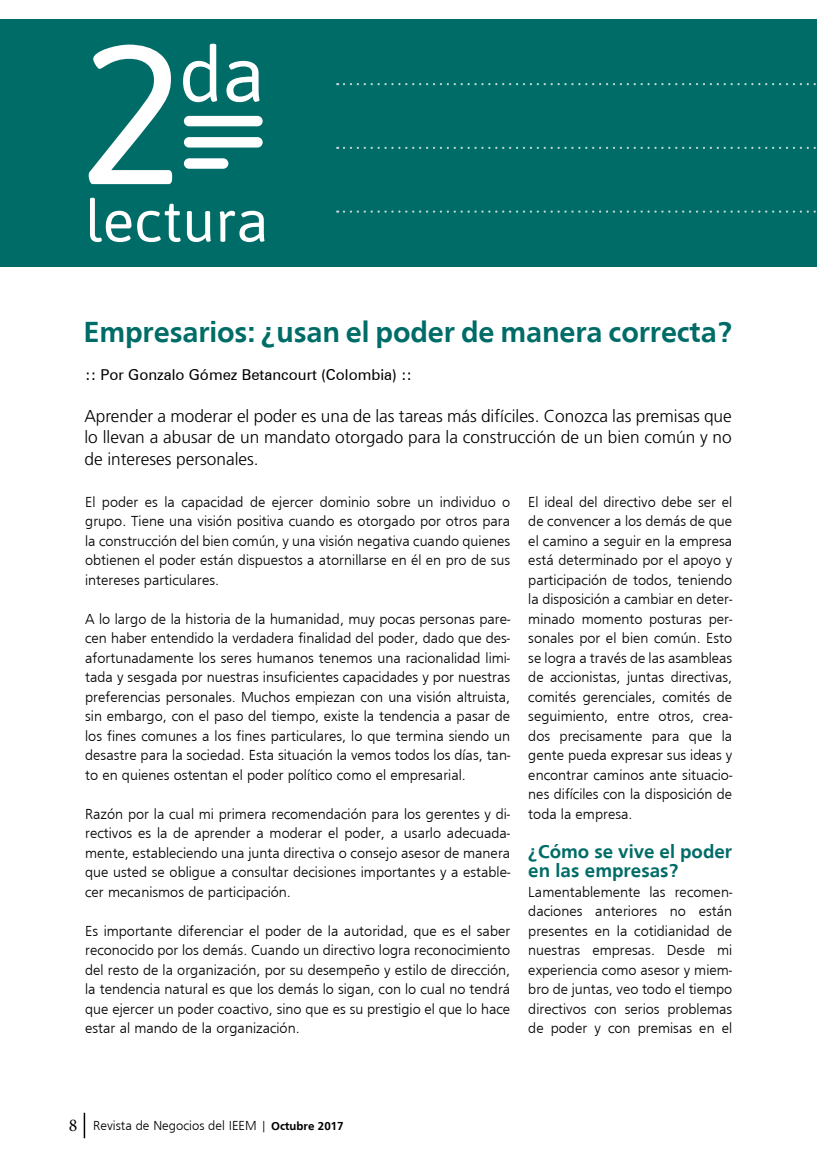
<style>
.page{position:relative;width:817px;height:1161px;background:#fff}
.page>*{position:absolute;margin:0;border:0;box-sizing:border-box;transform-origin:0 0}
.t1{font:58.5px "Asap";color:#fff}
.t2{font:700 30px "Frugal Sans";letter-spacing:-.005em;color:#006c67}
.t3{font:700 19.5px/19.5px "Frugal Sans";color:#006c67}
.t4{font:300 17.25px/21.6px "Frutiger";color:#000;text-align:justify}
.t5{font:300 15px/19.5px "Frugal Sans";color:#000;text-align:justify}
.t6{font:15px "Zurich BT";color:#000}
.t7{font:300 13.5px "Frugal Sans";color:#000}
.s1{font-family:"Minion Pro";font-weight:400;font-size:18px}
.s2{font-weight:700;font-size:12px}
</style>
<div class="page">
<svg style="left:84px;top:1113px;width:1px;height:25px"></svg>
<div style="left:0;top:19px;width:816px;height:247px;background:#006c67"></div>
<svg style="left:344px;top:83px;width:473px;height:2px"></svg>
<svg style="left:344px;top:147px;width:473px;height:2px"></svg>
<svg style="left:344px;top:210px;width:473px;height:3px"></svg>
<svg style="left:89px;top:45px;width:83px;height:139px"></svg>
<svg style="left:183px;top:44px;width:34px;height:58px"></svg>
<svg style="left:226px;top:61px;width:33px;height:41px"></svg>
<div style="left:184px;top:116px;width:78px;height:10px;background:#fff;border-radius:5px"></div>
<div style="left:184px;top:137px;width:78px;height:11px;background:#fff;border-radius:5px"></div>
<div style="left:184px;top:158px;width:44px;height:11px;background:#fff;border-radius:5px"></div>
<h1 class="t1" style="left:85px;top:187px;width:185px">lectura</h1>
<h2 class="t2" style="left:84px;top:315px;width:649px">Empresarios: ¿usan el poder de manera correcta?</h2>
<p class="t6" style="left:85px;top:365px;width:328px">:: Por Gonzalo Gómez Betancourt (Colombia) ::</p>
<p class="t4" style="left:84px;top:405px;width:648px">Aprender a moderar el poder es una de las tareas más difíciles. Conozca las premisas que lo llevan a abusar de un mandato otorgado para la construcción de un bien común y no de intereses personales.</p>
<p class="t5" style="left:85px;top:492px;width:426px">El poder es la capacidad de ejercer dominio sobre un individuo o grupo. Tiene una visión positiva cuando es otorgado por otros para la construcción del bien común, y una visión negativa cuando quienes obtienen el poder están dispuestos a atornillarse en él en pro de sus intereses particulares.</p>
<p class="t5" style="left:85px;top:609px;width:426px">A lo largo de la historia de la humanidad, muy pocas personas pare&shy;cen haber entendido la verdadera finalidad del poder, dado que des&shy;afortunadamente los seres humanos tenemos una racionalidad limi&shy;tada y sesgada por nuestras insuficientes capacidades y por nuestras preferencias personales. Muchos empiezan con una visión altruista, sin embargo, con el paso del tiempo, existe la tendencia a pasar de los fines comunes a los fines particulares, lo que termina siendo un desastre para la sociedad. Esta situación la vemos todos los días, tan&shy;to en quienes ostentan el poder político como el empresarial.</p>
<p class="t5" style="left:85px;top:804px;width:426px">Razón por la cual mi primera recomendación para los gerentes y di&shy;rectivos es la de aprender a moderar el poder, a usarlo adecuada&shy;mente, estableciendo una junta directiva o consejo asesor de manera que usted se obligue a consultar decisiones importantes y a estable&shy;cer mecanismos de participación.</p>
<p class="t5" style="left:85px;top:921px;width:426px">Es importante diferenciar el poder de la autoridad, que es el saber reconocido por los demás. Cuando un directivo logra reconocimiento del resto de la organización, por su desempeño y estilo de dirección, la tendencia natural es que los demás lo sigan, con lo cual no tendrá que ejercer un poder coactivo, sino que es su prestigio el que lo hace estar al mando de la organización.</p>
<p class="t5" style="left:528px;top:492px;width:205px">El ideal del directivo debe ser el de convencer a los demás de que el camino a seguir en la empresa está determinado por el apoyo y participación de todos, teniendo la disposición a cambiar en deter&shy;minado momento posturas per&shy;sonales por el bien común. Esto se logra a través de las asambleas de accionistas, juntas directivas, comités gerenciales, comités de seguimiento, entre otros, crea&shy;dos precisamente para que la gente pueda expresar sus ideas y encontrar caminos ante situacio&shy;nes difíciles con la disposición de toda la empresa.</p>
<h3 class="t3" style="left:528px;top:841px;width:205px">¿Cómo se vive el poder en las empresas?</h3>
<p class="t5" style="left:528px;top:882px;width:205px">Lamentablemente las recomen&shy;daciones anteriores no están presentes en la cotidianidad de nuestras empresas. Desde mi experiencia como asesor y miem&shy;bro de juntas, veo todo el tiempo directivos con serios problemas de poder y con premisas en el</p>
<p class="t7" style="left:69px;top:1118px;width:276px"><span class="s1">8</span> Revista de Negocios del IEEM | <span class="s2">Octubre 2017</span></p>
</div>
